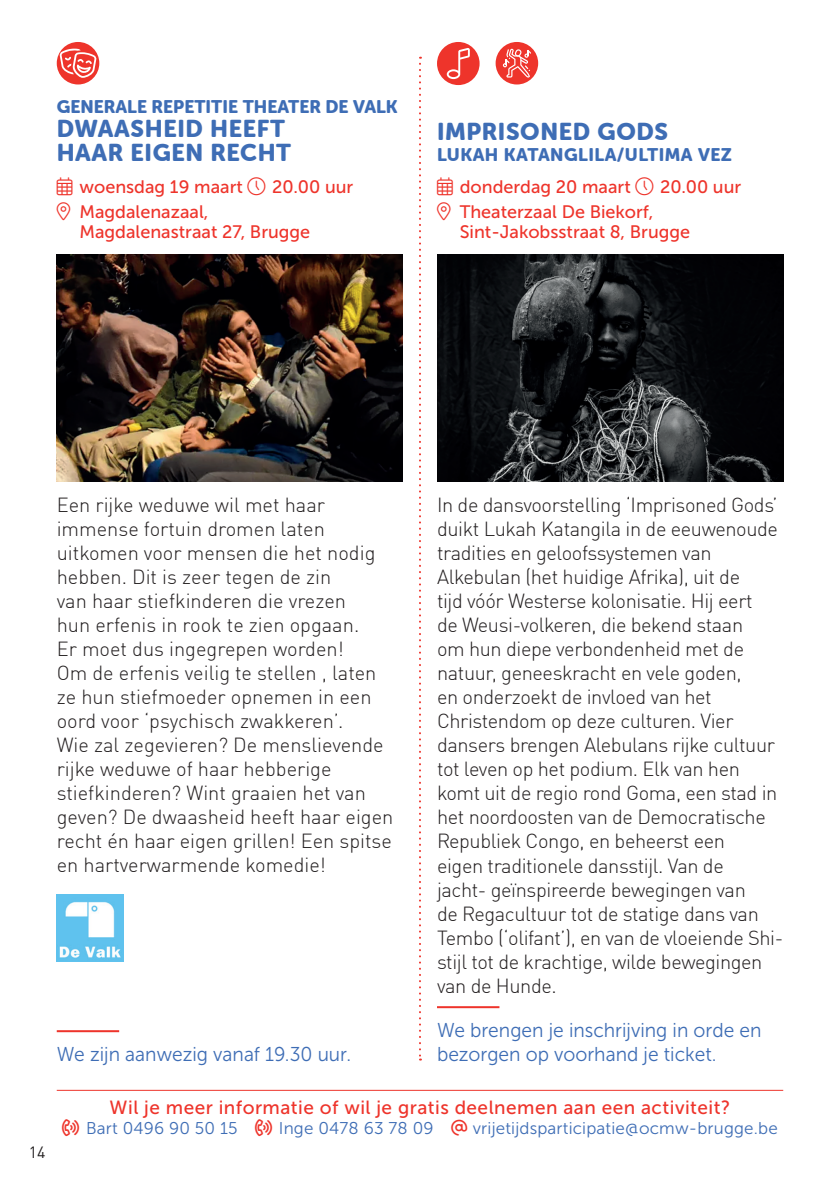
<style>
.page{position:relative;width:840px;height:1191px;background:#fff}
.page>*{position:absolute;margin:0;border:0;box-sizing:border-box;transform-origin:0 0}
.t1{font:24px/24px "Museo Sans Rounded 900";letter-spacing:.025em;color:#3e6db5}
.t2{font:300 20px/24px "DIN Offc Pro";letter-spacing:-.02em;color:#231f20}
.t3{font:300 20px/24px "DIN Offc Pro";color:#231f20}
.t4{font:20px "Museo Sans 300";color:#3e6db5;scale:.96 1}
.t5{font:19px "Museo Sans 500";letter-spacing:.025em;color:#ee342b}
.t6{font:18px/20px "Museo Sans 500";color:#ee342b}
.t7{font:18px "Museo Sans Rounded 900";color:#3e6db5}
.t8{font:18px "Museo Sans Rounded 900";letter-spacing:.025em;color:#3e6db5}
.t9{font:17px "Museo Sans 300";letter-spacing:.01em;color:#3e6db5}
.t10{font:16px "DIN Offc Pro";color:#231f20}
.s1{color:#ee342b}
</style>
<div class="page">
<img style="left:437px;top:254px;width:345px;height:227px">
<img style="left:57px;top:254px;width:346px;height:227px">
<div style="left:437px;top:42px;width:42px;height:43px;background:#ee342b;border-radius:50%"></div>
<svg style="left:446px;top:48px;width:23px;height:31px"></svg>
<div style="left:57px;top:42px;width:42px;height:42px;background:#ee342b;border-radius:50%"></div>
<svg style="left:59px;top:49px;width:37px;height:29px"></svg>
<div style="left:495px;top:42px;width:43px;height:42px;background:#ee342b;border-radius:50%"></div>
<svg style="left:502px;top:49px;width:28px;height:29px"></svg>
<hr style="left:437px;top:1006px;width:62px;height:2px;background:#ee342b">
<hr style="left:57px;top:1030px;width:62px;height:2px;background:#ee342b">
<img style="left:57px;top:895px;width:66px;height:66px">
<hr style="left:57px;top:1089px;width:725px;height:1px;background:#ee342b">
<svg style="left:419px;top:57px;width:2px;height:1003px"></svg>
<p class="t7" style="left:57px;top:97px;width:342px">GENERALE REPETITIE THEATER DE VALK</p>
<p class="t1" style="left:57px;top:117px;width:236px">DWAASHEID HEEFT<br>HAAR EIGEN RECHT</p>
<p class="t6" style="left:79px;top:176px;width:165px">woensdag 19 maart</p>
<p class="t6" style="left:272px;top:176px;width:82px">20.00 uur</p>
<p class="t6" style="left:79px;top:202px;width:232px">Magdalenazaal,<br>Magdalenastraat 27, Brugge</p>
<p class="t1" style="left:437px;top:119px;width:232px">IMPRISONED GODS</p>
<p class="t8" style="left:437px;top:145px;width:296px">LUKAH KATANGLILA/ULTIMA VEZ</p>
<p class="t6" style="left:459px;top:176px;width:172px">donderdag 20 maart</p>
<p class="t6" style="left:660px;top:176px;width:82px">20.00 uur</p>
<p class="t6" style="left:459px;top:202px;width:232px">Theaterzaal De Biekorf,<br>Sint-Jakobsstraat 8, Brugge</p>
<p class="t3" style="left:57px;top:491px;width:338px">Een rijke weduwe wil met haar immense fortuin dromen laten uitkomen voor mensen die het nodig hebben. Dit is zeer tegen de zin<br>van haar stiefkinderen die vrezen<br>hun erfenis in rook te zien opgaan.<br>Er moet dus ingegrepen worden!<br>Om de erfenis veilig te stellen , laten ze hun stiefmoeder opnemen in een oord voor ‘psychisch zwakkeren’.<br>Wie zal zegevieren? De menslievende rijke weduwe of haar hebberige stiefkinderen? Wint graaien het van geven? De dwaasheid heeft haar eigen recht én haar eigen grillen! Een spitse en hartverwarmende komedie!</p>
<p class="t2" style="left:437px;top:491px;width:347px">In de dansvoorstelling ‘Imprisoned Gods’ duikt Lukah Katangila in de eeuwenoude tradities en geloofssystemen van Alkebulan (het huidige Afrika), uit de<br>tijd vóór Westerse kolonisatie. Hij eert<br>de Weusi-volkeren, die bekend staan<br>om hun diepe verbondenheid met de natuur, geneeskracht en vele goden,<br>en onderzoekt de invloed van het Christendom op deze culturen. Vier dansers brengen Alebulans rijke cultuur tot leven op het podium. Elk van hen komt uit de regio rond Goma, een stad in het noordoosten van de Democratische Republiek Congo, en beheerst een<br>eigen traditionele dansstijl. Van de<br>jacht- geïnspireerde bewegingen van<br>de Regacultuur tot de statige dans van Tembo (‘olifant’), en van de vloeiende Shi&shy;stijl tot de krachtige, wilde bewegingen van de Hunde.</p>
<p class="t4" style="left:437px;top:1018px;width:339px">We brengen je inschrijving in orde en</p>
<p class="t4" style="left:57px;top:1042px;width:308px">We zijn aanwezig vanaf 19.30 uur.</p>
<p class="t4" style="left:437px;top:1042px;width:292px">bezorgen op voorhand je ticket.</p>
<p class="t10" style="left:29px;top:1139px;width:18px">14</p>
<p class="t5" style="left:110px;top:1096px;width:622px">Wil je meer informatie of wil je gratis deelnemen aan een activiteit?</p>
<p class="t9" style="left:62px;top:1118px;width:372px"><span class="s1">★</span> Bart 0496 90 50 15 <span class="s1">★</span> Inge 0478 63 78 09</p>
<p class="t9" style="left:472px;top:1118px;width:306px">vrijetijdsparticipatie@ocmw-brugge.be</p>
</div>
